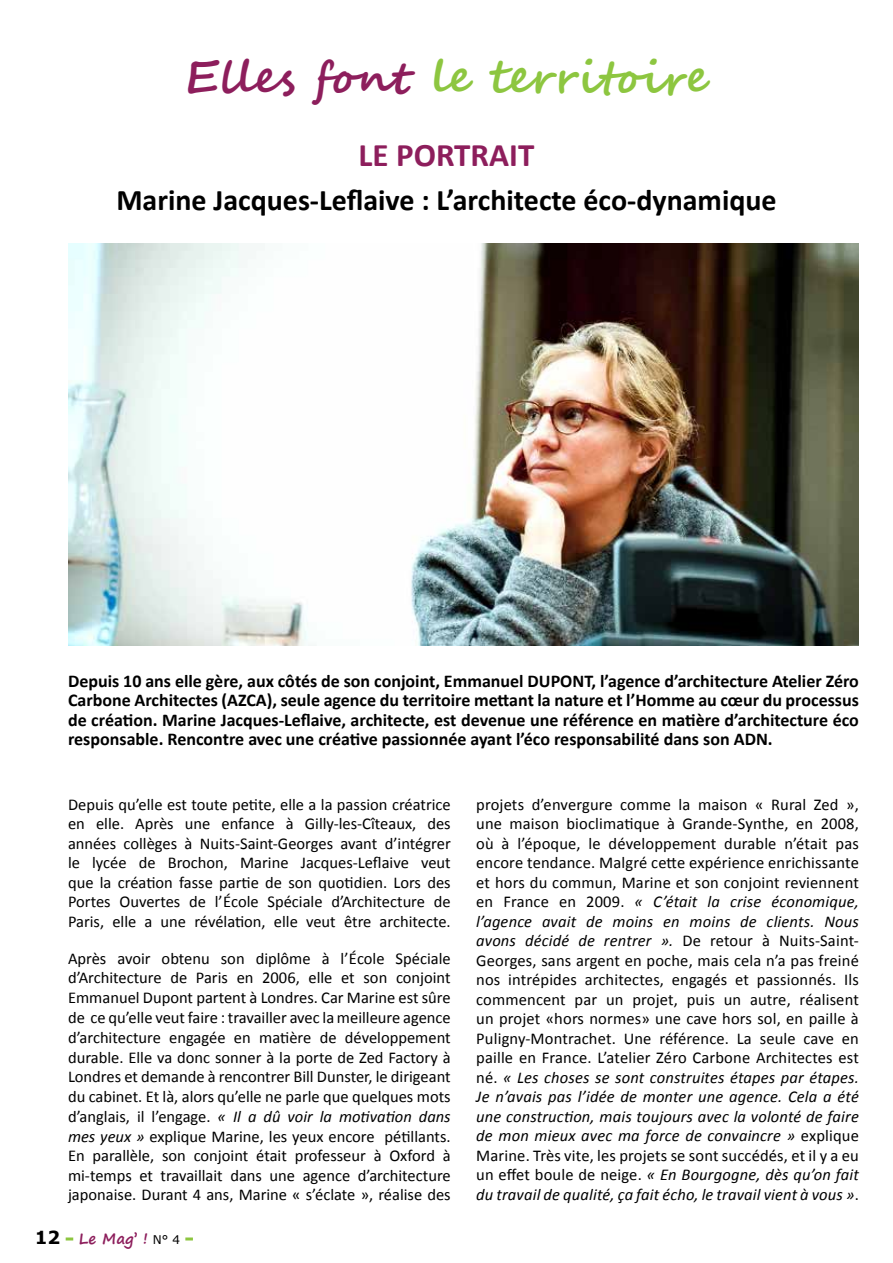
<style>
.page{position:relative;width:893px;height:1263px;background:#fff}
.page>*{position:absolute;margin:0;border:0;box-sizing:border-box;transform-origin:0 0}
.t1{font:700 45px "Segoe Script";color:#8dc640}
.t2{font:700 33px "Calibri";color:#8d1e5c}
.t3{font:700 30px "Calibri";color:#000}
.t4{font:700 18px/19.5px "Calibri";color:#000;text-align:justify}
.t5{font:16.5px/19.5px "Calibri";color:#000;text-align:justify}
.t6{font:700 15px "Segoe Print";color:#8d1e5c}
.s1{color:#8d1e5c}
.s2{font-style:italic}
.s3{font-family:"Verdana";font-size:18px;color:#000}
.s4{font-family:"Verdana";font-weight:400;font-size:12px;color:#000}
</style>
<div class="page">
<img style="left:68px;top:244px;width:791px;height:401px">
<svg style="left:66px;top:1237px;width:7px;height:3px"></svg>
<svg style="left:185px;top:1237px;width:8px;height:3px"></svg>
<h1 class="t1" style="left:185px;top:41px;width:525px"><span class="s1">Elles font</span> le territoire</h1>
<h2 class="t2" style="left:359px;top:134px;width:74px">LE PORTRAIT</h2>
<h3 class="t3" style="left:116px;top:181px;width:662px">Marine Jacques-Leflaive : L’architecte éco-dynamique</h3>
<p class="t4" style="left:68px;top:671px;width:792px">Depuis 10 ans elle gère, aux côtés de son conjoint, Emmanuel DU PONT, l’agence d’architecture Atelier Zéro Carbone Architectes (AZCA), seule agence du territoire mettant la nature et l’Homme au cœur du processus de création. Marine Jacques-Leflaive, architecte, est devenue une référence en matière d’architecture éco responsable. Rencontre avec une créative passionnée ayant l’éco responsabilité dans son ADN</p>
<p class="t4" style="left:768px;top:729px;width:6px">.</p>
<p class="t5" style="left:68px;top:794px;width:384px">Depuis qu’elle est toute petite, elle a la passion créatrice en elle. Après une enfance à Gilly-les-Cîteaux, des années collèges à Nuits-Saint-Georges avant d’intégrer le lycée de Brochon, Marine Jacques-Leflaive veut que la création fasse partie de son quotidien. Lors des Portes Ouvertes de l’école Spéciale d’Architecture de Paris, elle a une révélation, elle veut être architecte.</p>
<p class="t5" style="left:68px;top:948px;width:384px">Après avoir obtenu son diplôme à l’école Spéciale d’Architecture de Paris en 2006, elle et son conjoint Emmanuel Dupont partent à Londres. Car Marine est sûre de ce qu’elle veut faire : travailler avec la meilleure agence d’architecture engagée en matière de développement durable. Elle va donc sonner à la porte de Zed Factory à Londres et demande à rencontrer Bill Dunster, le dirigeant du cabinet. Et là, alors qu’elle ne parle que quelques mots d’anglais, il l’engage. <span class="s2">« Il a dû voir la motivation dans mes yeux »</span> explique Marine, les yeux encore pétillants.<br>En parallèle, son conjoint était professeur à Oxford à mi-temps et travaillait dans une agence d’architecture japonaise. Durant 4 ans, Marine « s’éclate », réalise des</p>
<p class="t6" style="left:35px;top:1225px;width:147px"><span class="s3">12</span> Le Mag’ ! <span class="s4">N° 4</span></p>
<p class="t5" style="left:476px;top:794px;width:384px">projets d’envergure comme la maison « Rural Zed », une maison bioclimatique à Grande-Synthe, en 2008, où à l’époque, le développement durable n’était pas encore tendance. Malgré cette expérience enrichissante et hors du commun, Marine et son conjoint reviennent en France en 2009. <span class="s2">« C’était la crise économique, l’agence avait de moins en moins de clients. Nous avons décidé de rentrer ».</span> De retour à Nuits-Saint-Georges, sans argent en poche, mais cela n’a pas freiné nos intrépides architectes, engagés et passionnés. Ils commencent par un projet, puis un autre, réalisent un projet «hors normes» une cave hors sol, en paille à Puligny-Montrachet. Une référence. La seule cave en paille en France. L’atelier Zéro Carbone Architectes est né. <span class="s2">« Les choses se sont construites étapes par étapes.<br>Je n’avais pas l’idée de monter une agence. Cela a été une construction, mais toujours avec la volonté de faire de mon mieux avec ma force de convaincre »</span> explique Marine. Très vite, les projets se sont succédés, et il y a eu un effet boule de neige. <span class="s2">« En Bourgogne, dès qu’on fait du travail de qualité, ça fait écho, le travail vient à vous »</span>.</p>
</div>
